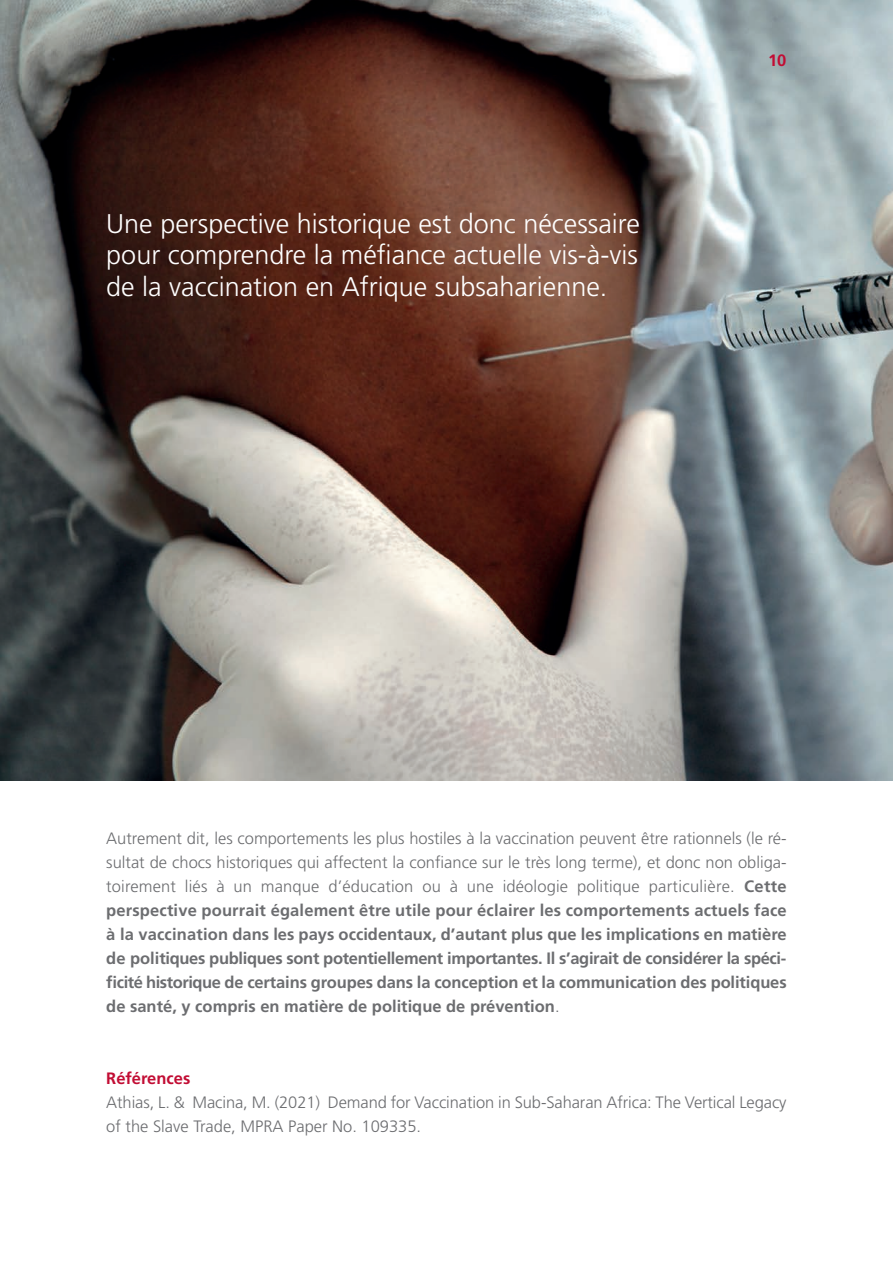
<style>
.page{position:relative;width:893px;height:1263px;background:#fff}
.page>*{position:absolute;margin:0;border:0;box-sizing:border-box;transform-origin:0 0}
.t1{font:300 27px/31.5px "Frutiger LT Std";color:#fff}
.t2{font:700 16.5px/24px "Frutiger LT Std";color:#6c6d70;text-align:justify}
.t3{font:300 16.5px/24px "Frutiger LT Std";letter-spacing:-.005em;color:#6c6d70}
.t4{font:700 16.5px "Frutiger LT Std";color:#c20d34}
.s1{font-weight:300}
</style>
<div class="page">
<img style="left:0;top:0;width:893px;height:780px">
<p class="t1" style="left:106px;top:210px;width:535px">Une perspective historique est donc nécessaire pour comprendre la méfiance actuelle vis-à-vis</p>
<p class="t1" style="left:106px;top:273px;width:503px">de la vaccination en Afrique subsaharienne.</p>
<p class="t4" style="left:768px;top:54px;width:20px">10</p>
<p class="t2" style="left:106px;top:828px;width:682px"><span class="s1">Autrement dit, les comportements les plus hostiles à la vaccination peuvent être rationnels (le ré&shy;sultat de chocs historiques qui affectent la confiance sur le très long terme), et donc non obliga&shy;toirement liés à un manque d’éducation ou à une idéologie politique particulière.</span> Cette perspective pourrait également être utile pour éclairer les comportements actuels face à la vaccination dans les pays occidentaux, d’autant plus que les implications en matière de politiques publiques sont potentiellement importantes. Il s’agirait de considérer la spéci&shy;ficité historique de certains groupes dans la conception et la communication des politiques de santé, y compris en matière de politique de prévention<span class="s1">.</span></p>
<p class="t4" style="left:106px;top:1072px;width:86px">Références</p>
<p class="t3" style="left:106px;top:1092px;width:682px">Athias, L. &amp; Macina, M. (2021) Demand for Vaccination in Sub-Saharan Africa: The Vertical Legacy of the Slave Trade, MPRA Paper No. 109335.</p>
</div>
